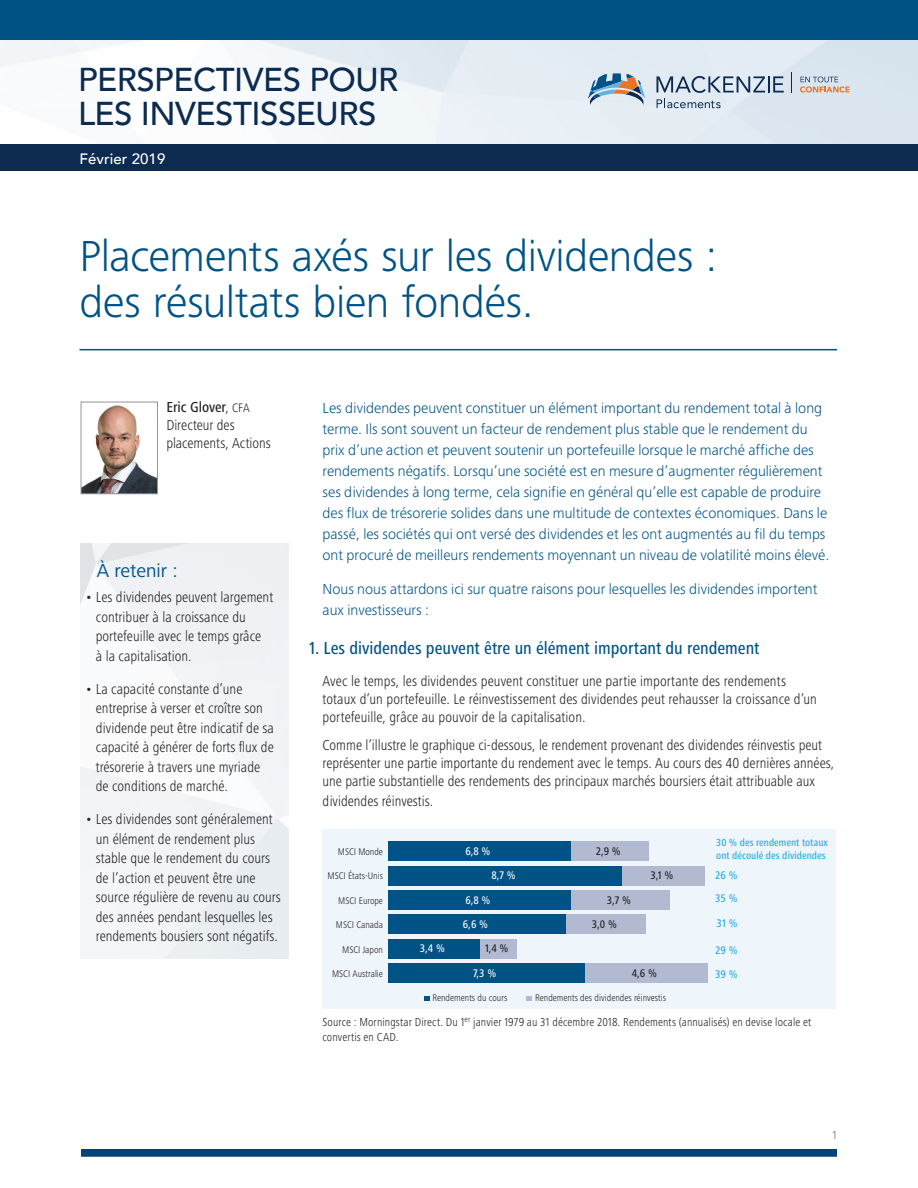
<style>
.page{position:relative;width:918px;height:1188px;background:#fff}
.page>*{position:absolute;margin:0;border:0;box-sizing:border-box;transform-origin:0 0}
.t1{font:300 45px/46.5px "Frutiger Next Pro";letter-spacing:-.01em;color:#015386}
.t2{font:500 33px/34.5px "Avenir";letter-spacing:-.015em;color:#0d2b51}
.t3{font:19.5px "Frutiger Next Pro";color:#015486}
.t4{font:500 condensed 18px "Frutiger Next Pro";color:#015386}
.t5{font:300 condensed 15px/19.5px "Frutiger Next Pro";color:#231f20}
.t6{font:300 15px/21px "Frutiger Next Pro";color:#015386}
.t7{font:500 15px "Avenir";letter-spacing:.005em;color:#fff}
.t8{font:300 condensed 12px/15px "Frutiger Next Pro";letter-spacing:.01em;color:#231f20}
.t9{font:300 12px "Frutiger Next Pro";color:#63717d}
.t10{font:500 condensed 11.4px "Frutiger Next Pro";color:#fff}
.t11{font:500 condensed 11.4px "Frutiger Next Pro";color:#231f20}
.t12{font:500 condensed 11.4px/23.9px "Frutiger Next Pro";color:#24aae1}
.t13{font:500 condensed 10.65px/12.9px "Frutiger Next Pro";color:#24aae1}
.t14{font:300 condensed 10.05px "Frutiger Next Pro";color:#231f20}
.s1{font-weight:500}
.s2{font-size:12.75px}
</style>
<div class="page">
<div style="left:323px;top:829px;width:513px;height:180px;background:#eef5fb"></div>
<svg style="left:424px;top:996px;width:5px;height:5px"></svg>
<svg style="left:526px;top:996px;width:6px;height:5px"></svg>
<div style="left:571px;top:841px;width:78px;height:20px;background:#b1bad0"></div>
<div style="left:622px;top:866px;width:83px;height:19px;background:#b1bad0"></div>
<div style="left:571px;top:890px;width:99px;height:20px;background:#b1bad0"></div>
<div style="left:565px;top:915px;width:81px;height:19px;background:#b1bad0"></div>
<div style="left:479px;top:939px;width:38px;height:20px;background:#b1bad0"></div>
<div style="left:584px;top:964px;width:124px;height:19px;background:#b1bad0"></div>
<div style="left:388px;top:841px;width:183px;height:20px;background:#015386"></div>
<div style="left:388px;top:866px;width:234px;height:19px;background:#015386"></div>
<div style="left:388px;top:890px;width:183px;height:20px;background:#015386"></div>
<div style="left:388px;top:915px;width:177px;height:19px;background:#015386"></div>
<div style="left:388px;top:939px;width:91px;height:20px;background:#015386"></div>
<div style="left:388px;top:964px;width:196px;height:19px;background:#015386"></div>
<img style="left:83px;top:405px;width:73px;height:87px">
<div style="left:81px;top:402px;width:77px;height:92px;border:1px solid #939598"></div>
<hr style="left:80px;top:349px;width:757px;height:1px;background:#015386">
<img style="left:0;top:40px;width:918px;height:104px">
<div style="left:0;top:144px;width:918px;height:27px;background:#0d2b51"></div>
<div style="left:0;top:0;width:918px;height:40px;background:#015386"></div>
<svg style="left:588px;top:73px;width:58px;height:32px;background:#a5b3be"></svg>
<svg style="left:656px;top:76px;width:128px;height:17px;background:#9eaebf"></svg>
<svg style="left:657px;top:99px;width:64px;height:9px"></svg>
<svg style="left:792px;top:72px;width:1px;height:20px"></svg>
<svg style="left:800px;top:77px;width:50px;height:16px"></svg>
<div style="left:81px;top:1149px;width:756px;height:7px;background:#00447b"></div>
<h2 class="t2" style="left:78px;top:60px;width:322px">PERSPECTIVES POUR<br>LES INVESTISSEURS</h2>
<p class="t7" style="left:80px;top:145px;width:87px">Février 2019</p>
<h1 class="t1" style="left:80px;top:233px;width:639px">Placements axés sur les dividendes : des résultats bien fondés.</h1>
<p class="t5" style="left:166px;top:398px;width:106px;line-height:18px"><span class="s1">Eric Glover</span>, <span class="s2">CFA<br></span>Directeur des placements, Actions</p>
<h3 class="t3" style="left:97px;top:559px;width:83px">À retenir :</h3>
<p class="t5" style="left:96px;top:587px;width:179px;text-indent:-10px">• Les dividendes peuvent largement contribuer à la croissance du portefeuille avec le temps grâce<br>à la capitalisation.</p>
<p class="t5" style="left:96px;top:679px;width:180px;text-indent:-10px">• La capacité constante d’une entreprise à verser et croître son dividende peut être indicatif de sa capacité à générer de forts flux de trésorerie à travers une myriade de conditions de marché.</p>
<p class="t5" style="left:96px;top:809px;width:187px;text-indent:-10px">• Les dividendes sont généralement un élément de rendement plus stable que le rendement du cours de l’action et peuvent être une source régulière de revenu au cours des années pendant lesquelles les rendements bousiers sont négatifs.</p>
<p class="t6" style="left:323px;top:397px;width:508px">Les dividendes peuvent constituer un élément important du rendement total à long terme. Ils sont souvent un facteur de rendement plus stable que le rendement du prix d’une action et peuvent soutenir un portefeuille lorsque le marché affiche des rendements négatifs. Lorsqu’une société est en mesure d’augmenter régulièrement ses dividendes à long terme, cela signifie en général qu’elle est capable de produire des flux de trésorerie solides dans une multitude de contextes économiques. Dans le passé, les sociétés qui ont versé des dividendes et les ont augmentés au fil du temps ont procuré de meilleurs rendements moyennant un niveau de volatilité moins élevé.</p>
<p class="t6" style="left:323px;top:579px;width:496px">Nous nous attardons ici sur quatre raisons pour lesquelles les dividendes importent aux investisseurs :</p>
<p class="t4" style="left:309px;top:638px;width:452px">1. Les dividendes peuvent être un élément important du rendement</p>
<p class="t5" style="left:323px;top:672px;width:496px;line-height:18px">Avec le temps, les dividendes peuvent constituer une partie importante des rendements totaux d’un portefeuille. Le réinvestissement des dividendes peut rehausser la croissance d’un portefeuille, grâce au pouvoir de la capitalisation.</p>
<p class="t5" style="left:323px;top:736px;width:513px;line-height:18px">Comme l’illustre le graphique ci-dessous, le rendement provenant des dividendes réinvestis peut représenter une partie importante du rendement avec le temps. Au cours des 40 dernières années, une partie substantielle des rendements des principaux marchés boursiers était attribuable aux</p>
<p class="t5" style="left:323px;top:791px;width:112px">dividendes réinvestis.</p>
<p class="t14" style="left:338px;top:846px;width:47px">MSCI Monde</p>
<p class="t10" style="left:465px;top:844px;width:27px">6,8 %</p>
<p class="t11" style="left:596px;top:844px;width:27px">2,9 %</p>
<p class="t10" style="left:492px;top:869px;width:26px">8,7 %</p>
<p class="t11" style="left:650px;top:869px;width:24px">3,1 %</p>
<p class="t10" style="left:465px;top:893px;width:27px">6,8 %</p>
<p class="t11" style="left:607px;top:893px;width:26px">3,7 %</p>
<p class="t10" style="left:463px;top:918px;width:27px">6,6 %</p>
<p class="t11" style="left:592px;top:918px;width:27px">3,0 %</p>
<p class="t10" style="left:473px;top:967px;width:25px">7,3 %</p>
<p class="t11" style="left:632px;top:967px;width:27px">4,6 %</p>
<p class="t14" style="left:328px;top:870px;width:57px">MSCI États-Unis</p>
<p class="t14" style="left:338px;top:895px;width:46px">MSCI Europe</p>
<p class="t14" style="left:336px;top:919px;width:49px">MSCI Canada</p>
<p class="t10" style="left:420px;top:942px;width:27px">3,4 %</p>
<p class="t11" style="left:485px;top:942px;width:25px">1,4 %</p>
<p class="t14" style="left:342px;top:944px;width:42px">MSCI Japon</p>
<p class="t14" style="left:332px;top:968px;width:52px">MSCI Australie</p>
<p class="t14" style="left:432px;top:992px;width:77px">Rendements du cours</p>
<p class="t14" style="left:535px;top:992px;width:132px">Rendements des dividendes réinvestis</p>
<p class="t13" style="left:716px;top:836px;width:113px">30 % des rendement totaux ont découlé des dividendes</p>
<p class="t12" style="left:715px;top:863px;width:24px">26 %<br>35 %</p>
<p class="t12" style="left:717px;top:912px;width:23px">31 %</p>
<p class="t12" style="left:715px;top:938px;width:24px">29 %</p>
<p class="t12" style="left:715px;top:963px;width:24px">39 %</p>
<p class="t8" style="left:323px;top:1014px;width:490px">Source : Morningstar Direct. Du 1<sup>er</sup> janvier 1979 au 31 décembre 2018. Rendements (annualisés) en devise locale et convertis en CAD.</p>
<p class="t9" style="left:833px;top:1129px;width:6px">1</p>
</div>
